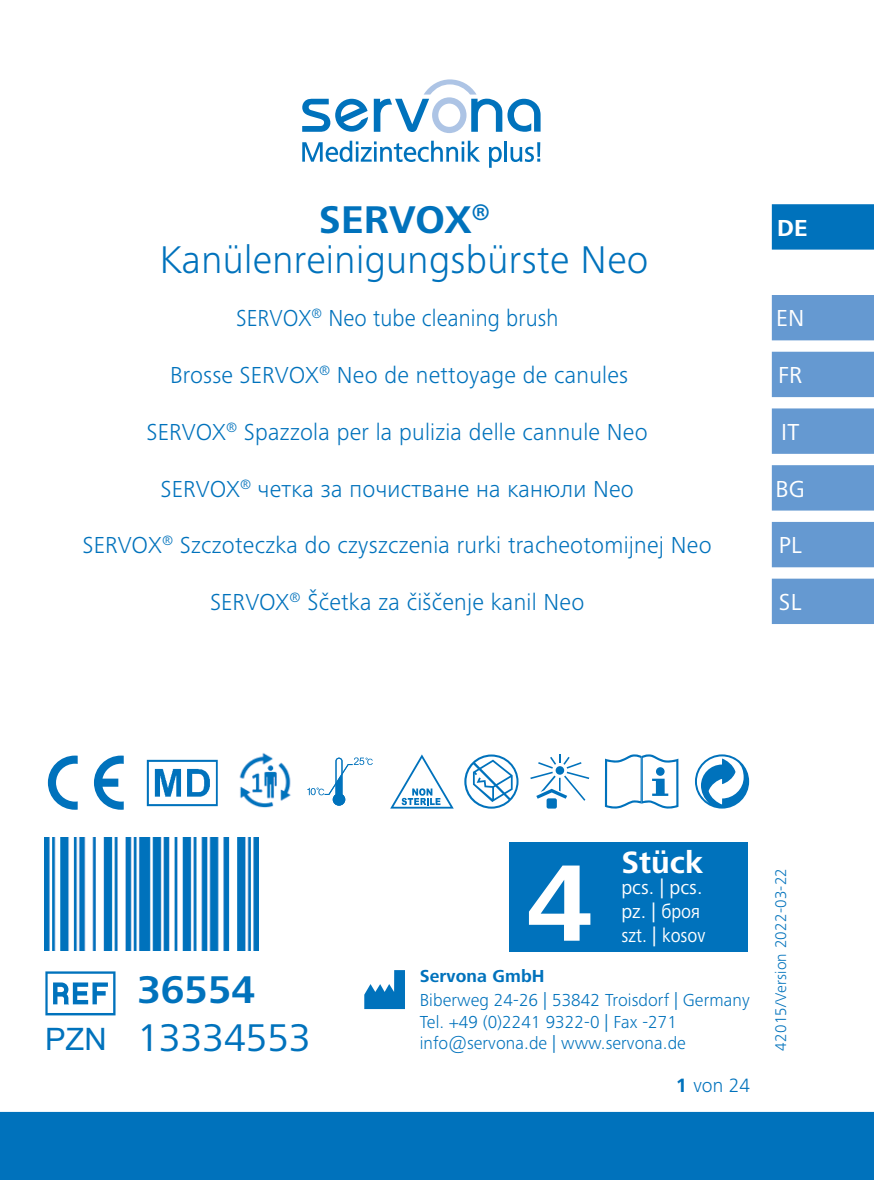
<style>
.page{position:relative;width:874px;height:1180px;background:#fff}
.page>*{position:absolute;margin:0;border:0;box-sizing:border-box;transform-origin:0 0}
.t1{font:700 112.8px "Frutiger Next LTW1 G";color:#fff}
.t2{font:300 40px "Frutiger Next LTW1 G";letter-spacing:.01em;color:#0072bc}
.t3{font:40px/48px "Frutiger Next LTW1 G";color:#0072bc}
.t4{font:700 40px "Frutiger Next LTW1 G";letter-spacing:.005em;color:#0072bc}
.t5{font:700 32px "Frutiger Next LTW1 G";color:#fff}
.t6{font:300 24px "Frutiger Next LTW1 G";letter-spacing:.01em;color:#0072bc}
.t7{font:300 24px "Frutiger Next LTW1 G";letter-spacing:.01em;color:#0072bc;scale:.95 1}
.t8{font:24px "Frutiger Next LTW1 G";letter-spacing:.005em;color:#fff}
.t9{font:700 24px "Frutiger Next LTW1 G";color:#fff}
.t10{font:700 23.2px "Frutiger Next LTW1 G";color:#0072bc}
.t11{font:20px/24px "Frutiger Next LTW1 G";color:#fff}
.t12{font:20px "Frutiger Next LTW1 G";color:#fff;scale:.9 1}
.t13{font:300 20px "Frutiger Next LTW1 G";color:#0072bc}
.t14{font:300 18px/21.6px "Frutiger Next LTW1 G";letter-spacing:.005em;color:#0072bc}
.t15{font:700 18px "Frutiger Next LTW1 G";letter-spacing:.005em;color:#0072bc}
.t16{font:300 16px "Frutiger Next LTW1 G";letter-spacing:.015em;color:#0072bc}
.s1{font-weight:700}
.s2{font-family:"Arial";font-size:30.8px}
</style>
<div class="page">
<div style="left:0;top:1111px;width:873px;height:68px;background:#0072bc"></div>
<div style="left:771px;top:204px;width:102px;height:45px;background:#0072bc"></div>
<svg style="left:302px;top:141px;width:178px;height:21px"></svg>
<svg style="left:488px;top:147px;width:13px;height:21px"></svg>
<hr style="left:504px;top:141px;width:3px;height:21px;background:#0072bc">
<hr style="left:537px;top:142px;width:3px;height:15px;background:#0072bc">
<svg style="left:510px;top:147px;width:30px;height:15px"></svg>
<svg style="left:302px;top:79px;width:238px;height:54px"></svg>
<div style="left:771px;top:295px;width:102px;height:45px;background:#6599d1"></div>
<div style="left:771px;top:351px;width:102px;height:46px;background:#6599d1"></div>
<div style="left:771px;top:408px;width:102px;height:46px;background:#6599d1"></div>
<div style="left:771px;top:465px;width:102px;height:45px;background:#6599d1"></div>
<div style="left:771px;top:522px;width:102px;height:45px;background:#6599d1"></div>
<div style="left:771px;top:578px;width:102px;height:46px;background:#6599d1"></div>
<img style="left:146px;top:759px;width:72px;height:47px">
<svg style="left:45px;top:971px;width:70px;height:44px"></svg>
<svg style="left:695px;top:754px;width:53px;height:54px"></svg>
<svg style="left:604px;top:754px;width:74px;height:55px"></svg>
<svg style="left:530px;top:754px;width:59px;height:46px"></svg>
<div style="left:555px;top:766px;width:9px;height:8px;background:#0072bc;border-radius:50%"></div>
<div style="left:546px;top:798px;width:10px;height:10px;background:#0072bc;border-radius:2px"></div>
<svg style="left:464px;top:754px;width:54px;height:54px"></svg>
<svg style="left:48px;top:755px;width:30px;height:54px"></svg>
<svg style="left:94px;top:755px;width:30px;height:54px"></svg>
<svg style="left:390px;top:754px;width:63px;height:54px"></svg>
<div style="left:508px;top:842px;width:239px;height:109px;background:#0072bc"></div>
<svg style="left:364px;top:970px;width:41px;height:38px"></svg>
<img style="left:239px;top:753px;width:52px;height:55px">
<img style="left:45px;top:837px;width:213px;height:113px">
<svg style="left:307px;top:757px;width:65px;height:48px"></svg>
<p class="t10" style="left:471px;top:199px;width:19px">®</p>
<h2 class="t2" style="left:160px;top:237px;width:490px">Kanülenreinigungsbürste Neo</h2>
<h2 class="t4" style="left:318px;top:197px;width:154px">SERVOX</h2>
<p class="t7" style="left:236px;top:304px;width:340px">SERVOX<sup>®</sup> Neo tube cleaning brush</p>
<p class="t6" style="left:170px;top:361px;width:459px">Brosse SERVOX<sup>®</sup> Neo de nettoyage de canules</p>
<p class="t6" style="left:146px;top:418px;width:502px">SERVOX<sup>®</sup> Spazzola per la pulizia delle cannule Neo</p>
<p class="t6" style="left:160px;top:474px;width:474px">SERVOX<sup>®</sup> четка за почистване на канюли Neo</p>
<p class="t6" style="left:82px;top:531px;width:630px">SERVOX<sup>®</sup> Szczoteczka do czyszczenia rurki tracheotomijnej Neo</p>
<p class="t6" style="left:210px;top:588px;width:375px">SERVOX<sup>®</sup> Ščetka za čiščenje kanil Neo</p>
<p class="t9" style="left:776px;top:214px;width:32px">DE</p>
<p class="t8" style="left:775px;top:304px;width:30px">EN</p>
<p class="t8" style="left:777px;top:361px;width:26px">FR</p>
<p class="t8" style="left:780px;top:418px;width:19px">IT</p>
<p class="t8" style="left:775px;top:474px;width:31px">BG</p>
<p class="t8" style="left:778px;top:531px;width:25px">PL</p>
<p class="t8" style="left:778px;top:588px;width:24px">SL</p>
<h2 class="t3" style="left:45px;top:966px;width:267px;text-indent:92px"><span class="s1">36554<br></span><span class="s2">PZN</span> 13334553</h2>
<h1 class="t1" style="left:526px;top:838px;width:68px">4</h1>
<h3 class="t5" style="left:621px;top:843px;width:83px">Stück</h3>
<p class="t11" style="left:621px;top:875px;width:82px">pcs. | pcs. pz. | броя</p>
<p class="t12" style="left:621px;top:923px;width:95px">szt. | kosov</p>
<p class="t15" style="left:419px;top:965px;width:126px">Servona GmbH</p>
<p class="t14" style="left:419px;top:989px;width:331px">Biberweg 24-26 | 53842 Troisdorf | Germany<br>Tel. +49 (0)2241 9322-0 | Fax -271 info@servona.de | www.servona.de</p>
<p class="t13" style="left:675px;top:1073px;width:76px"><span class="s1">1</span> von 24</p>
<p class="t16" style="left:771px;top:1050px;width:184px;rotate:-90deg">42015/Version 2022-03-22</p>
</div>
